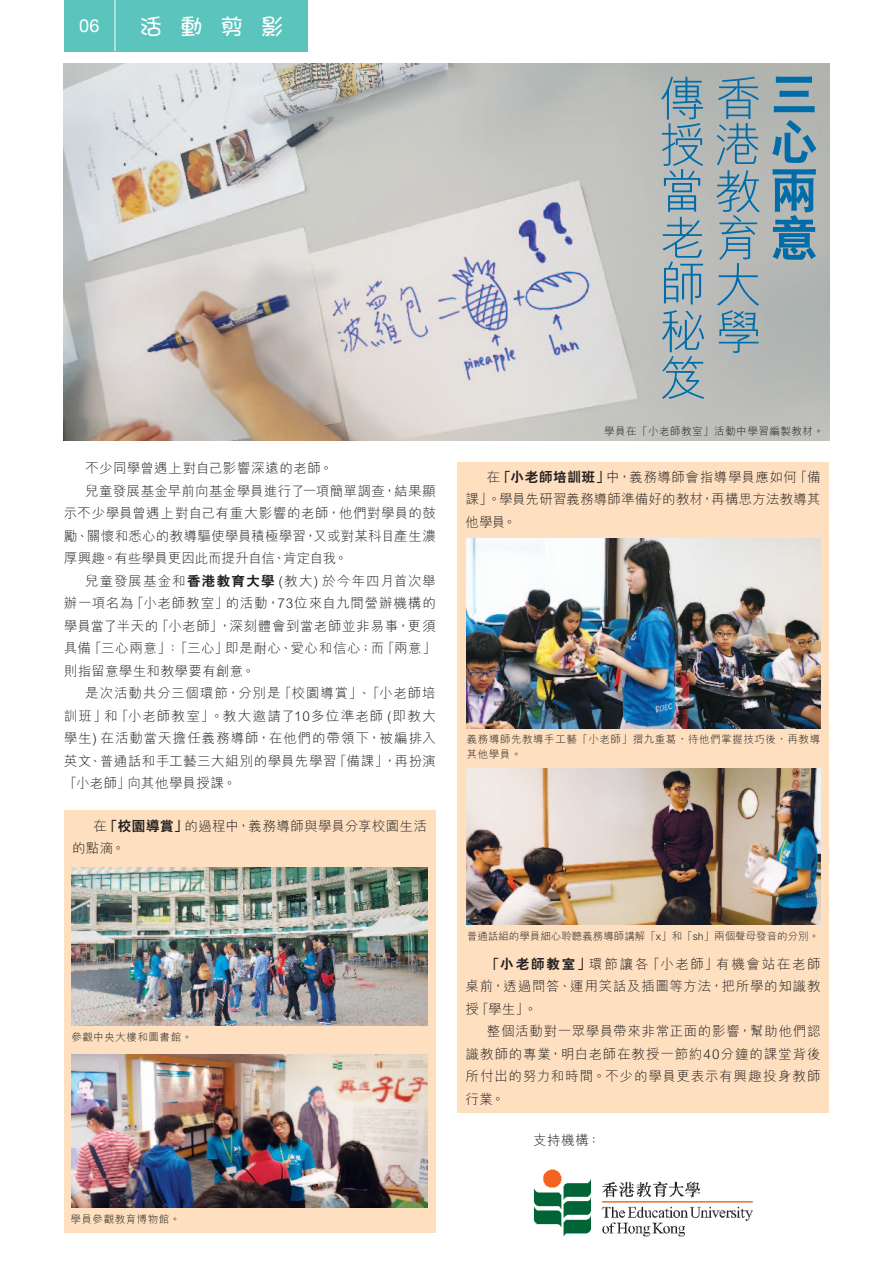
<style>
.page{position:relative;width:893px;height:1263px;background:#fff}
.page>*{position:absolute;margin:0;border:0;box-sizing:border-box;transform-origin:0 0}
.t1{font:500 22.5px "M Young HK";color:#fff}
.t2{font:18px "Helvetica Neue";color:#fff}
.t3{font:300 13.5px/22.5px "M Hei HK";letter-spacing:.04em;color:#231f20;text-align:justify}
.t4{font:300 13.5px/22.5px "M Hei HK";letter-spacing:.02em;color:#231f20}
.t5{font:300 10.5px/15px "M Hei HK";letter-spacing:.05em;color:#231f20}
.t6{font:300 10.5px "M Hei HK";color:#231f20}
.s1{font-family:"C Hei 2 HK";font-weight:800}
</style>
<div class="page">
<div style="left:64px;top:810px;width:372px;height:423px;background:#fee0c0"></div>
<div style="left:64px;top:0;width:244px;height:51px;background:#5ac4bd"></div>
<hr style="left:115px;top:0;width:1px;height:51px;background:#fff">
<img style="left:533px;top:1169px;width:220px;height:68px">
<img style="left:72px;top:868px;width:355px;height:157px">
<img style="left:72px;top:1054px;width:355px;height:153px">
<div style="left:457px;top:462px;width:372px;height:651px;background:#fee0c0"></div>
<img style="left:64px;top:64px;width:765px;height:377px">
<img style="left:467px;top:538px;width:353px;height:190px">
<img style="left:467px;top:769px;width:353px;height:156px">
<svg style="left:662px;top:310px;width:42px;height:89px;background:#94acb7"></svg>
<svg style="left:716px;top:77px;width:44px;height:276px;background:#93a9b2"></svg>
<svg style="left:661px;top:77px;width:42px;height:227px;background:#8fa9b5"></svg>
<svg style="left:774px;top:77px;width:41px;height:35px"></svg>
<svg style="left:772px;top:120px;width:44px;height:43px;background:#7c9faf"></svg>
<svg style="left:772px;top:169px;width:44px;height:91px;background:#518eae"></svg>
<p class="t2" style="left:79px;top:15px;width:22px">06</p>
<p class="t1" style="left:140px;top:11px;width:145px">活動剪影</p>
<p class="t3" style="left:85px;top:456px;width:249px">不少同學曾遇上對自己影響深遠的老師。</p>
<p class="t3" style="left:64px;top:479px;width:374px;text-indent:21px">兒童發展基金早前向基金學員進行了一項簡單調查，結果顯示不少學員曾遇上對自己有重大影響的老師，他們對學員的鼓勵、關懷和悉心的教導驅使學員積極學習，又或對某科目產生濃厚興趣。有些學員更因此而提升自信、肯定自我。</p>
<p class="t3" style="left:64px;top:569px;width:374px;text-indent:21px">兒童發展基金和<span class="s1">香港教育大學</span> (教大) 於今年四月首次舉辦一項名為「小老師教室」的活動，73位來自九間營辦機構的學員當了半天的「小老師」，深刻體會到當老師並非易事，更須具備「三心兩意」：「三心」即是耐心、愛心和信心；而「兩意」則指留意學生和教學要有創意。</p>
<p class="t3" style="left:64px;top:681px;width:374px;text-indent:21px">是次活動共分三個環節，分別是「校園導賞」、「小老師培訓班」和「小老師教室」。教大邀請了10多位準老師 (即教大學生) 在活動當天擔任義務導師，在他們的帶領下，被編排入英文、普通話和手工藝三大組別的學員先學習「備課」，再扮演「小老師」向其他學員授課。</p>
<p class="t4" style="left:72px;top:814px;width:356px;text-indent:21px">在<span class="s1">「校園導賞」</span>的過程中，義務導師與學員分享校園生活的點滴。</p>
<p class="t5" style="left:71px;top:1029px;width:122px">參觀中央大樓和圖書館。</p>
<p class="t5" style="left:71px;top:1212px;width:111px">學員參觀教育博物館。</p>
<p class="t5" style="left:604px;top:424px;width:221px">學員在「小老師教室」活動中學習編製教材。</p>
<p class="t3" style="left:466px;top:465px;width:357px;text-indent:21px">在<span class="s1">「小老師培訓班」</span>中，義務導師會指導學員應如何「備課」。學員先研習義務導師準備好的教材，再構思方法教導其他學員。</p>
<p class="t5" style="left:467px;top:731px;width:355px">義務導師先教導手工藝「小老師」摺九重葛，待他們掌握技巧後，再教導其他學員。</p>
<p class="t6" style="left:467px;top:928px;width:354px">普通話組的學員細心聆聽義務導師講解「x」和「sh」兩個聲母發音的分別。</p>
<p class="t3" style="left:466px;top:952px;width:357px;text-indent:21px"><span class="s1">「小老師教室」</span>環節讓各「小老師」有機會站在老師桌前，透過問答、運用笑話及插圖等方法，把所學的知識教授「學生」。</p>
<p class="t3" style="left:466px;top:1019px;width:357px;text-indent:21px">整個活動對一眾學員帶來非常正面的影響，幫助他們認識教師的專業，明白老師在教授一節約40分鐘的課堂背後所付出的努力和時間。不少的學員更表示有興趣投身教師行業。</p>
<p class="t3" style="left:533px;top:1128px;width:69px">支持機構：</p>
</div>
